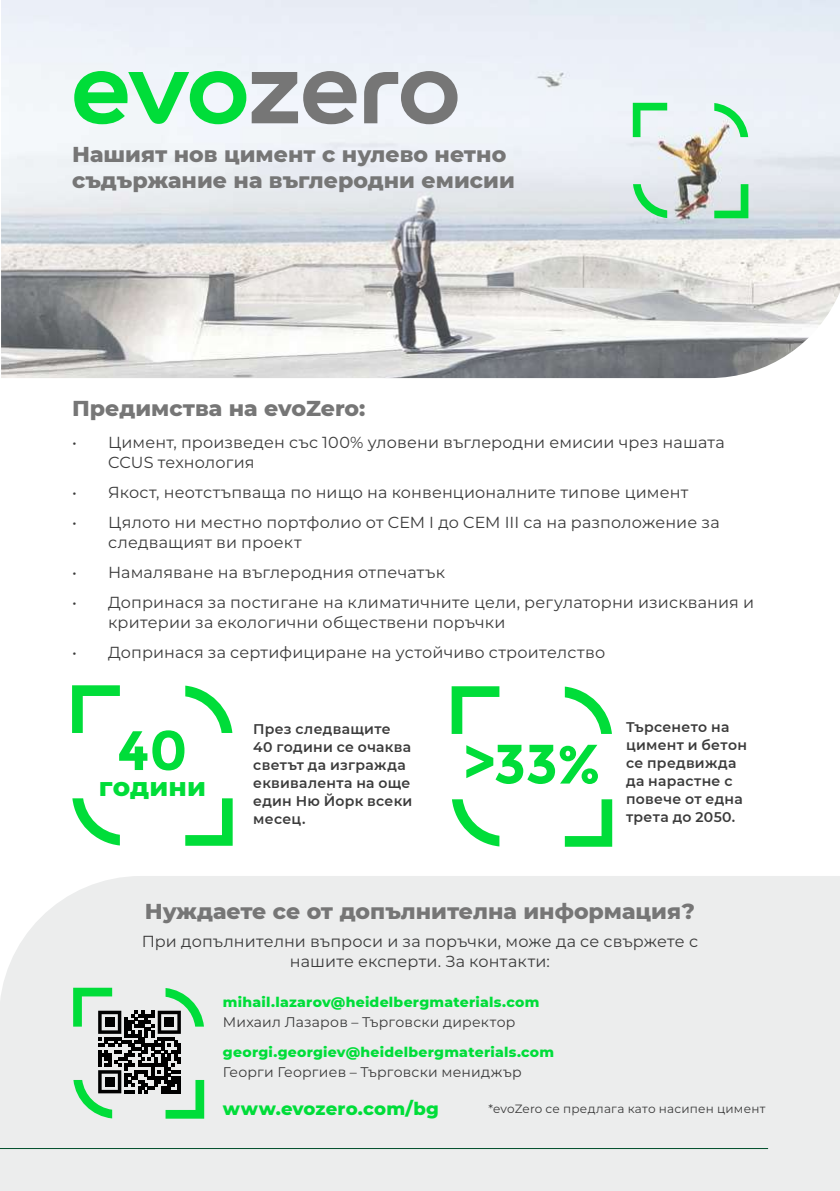
<style>
.page{position:relative;width:840px;height:1191px;background:#fff}
.page>*{position:absolute;margin:0;border:0;box-sizing:border-box;transform-origin:0 0}
.t1{font:700 55.4px "Montserrat";color:#00dd39}
.t2{font:800 26.2px "Montserrat";letter-spacing:.005em;color:#00dd39}
.t3{font:800 22px/26.4px "Montserrat";color:#767676}
.t4{font:800 18px "Montserrat";letter-spacing:.01em;color:#00dd39}
.t5{font:100 16px/20px "Montserrat";letter-spacing:.01em;color:#3b3b3b}
.t6{font:600 14px/18px "Montserrat";letter-spacing:.02em;color:#3b3b3b}
.t7{font:800 14px "Montserrat";letter-spacing:.02em;color:#00dd39}
.t8{font:100 14px "Montserrat";letter-spacing:.015em;color:#3b3b3b}
.t9{font:100 12px "Montserrat";letter-spacing:.02em;color:#3b3b3b}
</style>
<div class="page">
<img style="left:1px;top:0;width:838px;height:378px">
<div style="left:0;top:876px;width:839px;height:315px;background:#eceded"></div>
<hr style="left:0;top:1148px;width:767px;height:1px;background:#004e2b">
<svg style="left:74px;top:71px;width:282px;height:53px"></svg>
<svg style="left:364px;top:71px;width:93px;height:53px"></svg>
<svg style="left:632px;top:184px;width:34px;height:34px"></svg>
<svg style="left:632px;top:103px;width:34px;height:34px"></svg>
<svg style="left:713px;top:184px;width:35px;height:34px"></svg>
<svg style="left:713px;top:103px;width:34px;height:34px"></svg>
<svg style="left:73px;top:987px;width:131px;height:131px"></svg>
<svg style="left:72px;top:798px;width:48px;height:47px"></svg>
<svg style="left:72px;top:685px;width:48px;height:48px"></svg>
<svg style="left:185px;top:798px;width:47px;height:47px"></svg>
<svg style="left:185px;top:685px;width:47px;height:48px"></svg>
<svg style="left:452px;top:799px;width:47px;height:47px"></svg>
<svg style="left:451px;top:686px;width:48px;height:48px"></svg>
<svg style="left:564px;top:799px;width:48px;height:47px"></svg>
<svg style="left:564px;top:686px;width:47px;height:48px"></svg>
<h3 class="t3" style="left:72px;top:139px;width:444px">Нашият нов цимент с нулево нетно съдържание на въглеродни емисии</h3>
<h3 class="t3" style="left:72px;top:393px;width:295px">Предимства на evoZero:</h3>
<p class="t5" style="left:108px;top:431px;width:618px;text-indent:-36px">• Цимент, произведен със 100% уловени въглеродни емисии чрез нашата<br>CCUS технология</p>
<p class="t5" style="left:72px;top:481px;width:617px">• Якост, неотстъпваща по нищо на конвенционалните типове цимент</p>
<p class="t5" style="left:108px;top:511px;width:612px;text-indent:-36px">• Цялото ни местно портфолио от CEM I до CEM III са на разположение за следващият ви проект</p>
<p class="t5" style="left:72px;top:561px;width:374px">• Намаляване на въглеродния отпечатък</p>
<p class="t5" style="left:108px;top:591px;width:647px;text-indent:-36px">• Допринася за постигане на климатичните цели, регулаторни изисквания и критерии за екологични обществени поръчки</p>
<p class="t5" style="left:72px;top:641px;width:534px">• Допринася за сертифициране на устойчиво строителство</p>
<h1 class="t1" style="left:117px;top:717px;width:72px">40</h1>
<h2 class="t2" style="left:99px;top:768px;width:109px">гoдини</h2>
<p class="t6" style="left:253px;top:719px;width:161px">През следващите<br>40 години се очаква светът да изгражда еквивалента на още един Ню Йорк всеки месец.</p>
<h1 class="t1" style="left:462px;top:731px;width:141px">&gt;33%</h1>
<p class="t6" style="left:625px;top:717px;width:122px">Търсенето на цимент и бетон се предвижда да нарастне с повече от една трета до 2050.</p>
<h3 class="t3" style="left:145px;top:897px;width:551px">Нуждаете се от допълнителна информация?</h3>
<p class="t5" style="left:142px;top:931px;width:557px;text-align:center">При допълнителни въпроси и за поръчки, може да се свържете с нашите експерти. За контакти:</p>
<p class="t7" style="left:223px;top:991px;width:318px">mihail.lazarov@heidelbergmaterials.com</p>
<p class="t8" style="left:223px;top:1012px;width:294px">Михаил Лазаров – Търговски директор</p>
<p class="t7" style="left:223px;top:1041px;width:332px">georgi.georgiev@heidelbergmaterials.com</p>
<p class="t8" style="left:223px;top:1062px;width:300px">Георги Георгиев – Търговски мениджър</p>
<p class="t4" style="left:223px;top:1095px;width:217px">www.evozero.com/bg</p>
<p class="t9" style="left:488px;top:1101px;width:278px">*evoZero се предлага като насипен цимент</p>
</div>
